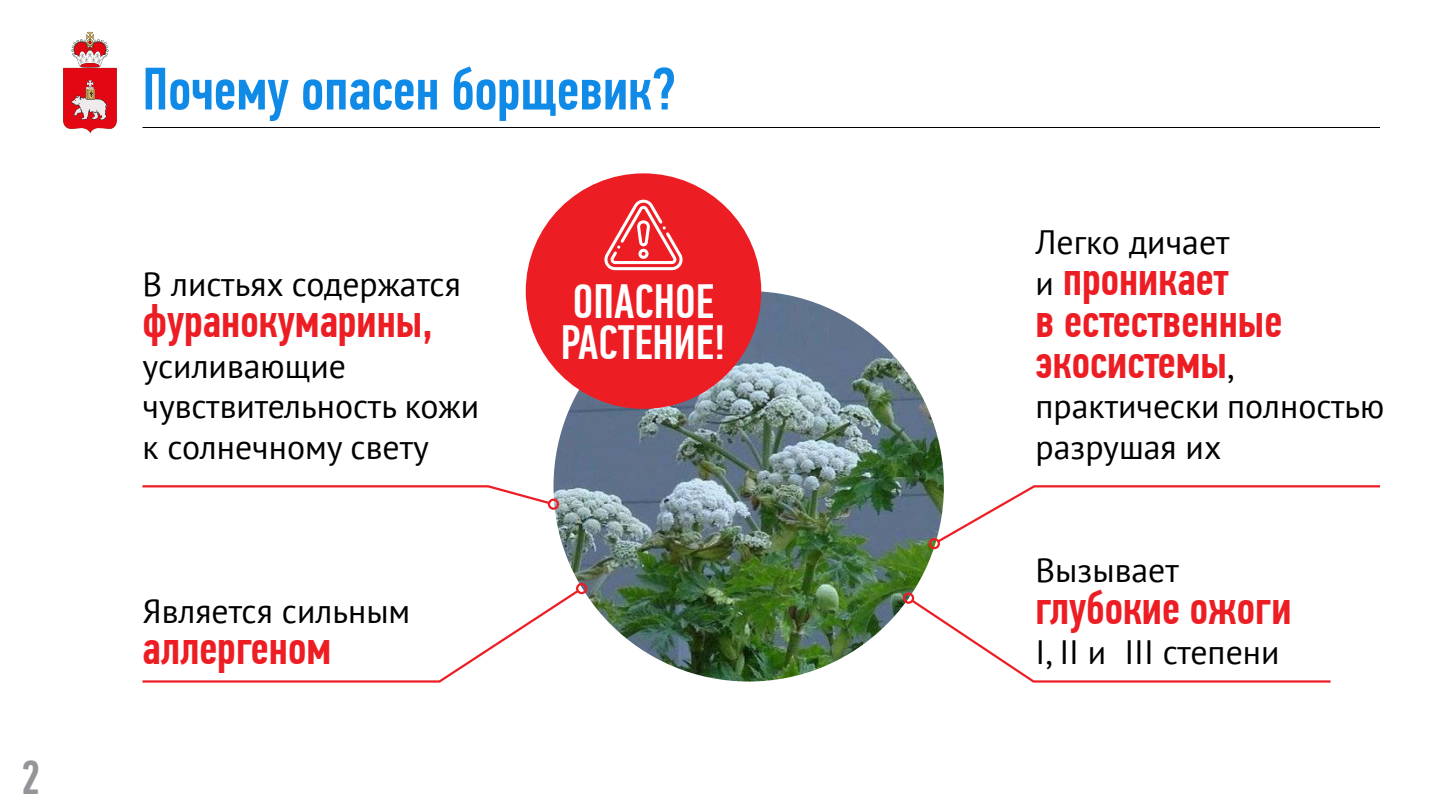
<style>
.page{position:relative;width:1440px;height:810px;background:#fff}
.page>*{position:absolute;margin:0;border:0;box-sizing:border-box;transform-origin:0 0}
.t1{font:500 60px "PF Din Text Comp Pro";color:#108ae7}
.t2{font:500 48px/41.2px "PF Din Text Comp Pro";color:#ed1d24}
.t3{font:500 48px/41.2px "PF Din Text Comp Pro";color:#fff}
.t4{font:500 47.78px "PF Din Text Comp Pro";color:#939598}
.t5{font:33.75px/40.5px "PT Sans";color:#000}
.s1{font-family:"PT Sans";font-weight:400;font-size:33.75px;color:#000}
</style>
<div class="page">
<hr style="left:142px;top:127px;width:1238px;height:1px;background:#000">
<svg style="left:63px;top:32px;width:54px;height:102px"></svg>
<img style="left:554px;top:291px;width:390px;height:391px;border-radius:195px">
<div style="left:526px;top:173px;width:235px;height:236px;background:#ed1d24;border-radius:50%"></div>
<svg style="left:604px;top:200px;width:79px;height:70px"></svg>
<svg style="left:142px;top:485px;width:410px;height:20px"></svg>
<div style="left:548px;top:499px;width:11px;height:11px;border:2px solid #ed1d24;border-radius:50%"></div>
<svg style="left:142px;top:590px;width:439px;height:93px"></svg>
<div style="left:576px;top:583px;width:11px;height:11px;border:2px solid #ed1d24;border-radius:50%"></div>
<svg style="left:935px;top:484px;width:445px;height:60px"></svg>
<div style="left:929px;top:538px;width:11px;height:11px;border:2px solid #ed1d24;border-radius:50%"></div>
<svg style="left:910px;top:598px;width:421px;height:85px"></svg>
<div style="left:903px;top:593px;width:11px;height:11px;border:2px solid #ed1d24;border-radius:50%"></div>
<h3 class="t4" style="left:21px;top:750px;width:21px">2</h3>
<h1 class="t1" style="left:142px;top:54px;width:534px">Почему опасен борщевик?</h1>
<p class="t5" style="left:142px;top:263px;width:320px">В листьях содержатся</p>
<h2 class="t2" style="left:142px;top:301px;width:292px">фуранокумарины,</h2>
<p class="t5" style="left:142px;top:345px;width:338px">усиливающие чувствительность кожи к солнечному свету</p>
<p class="t5" style="left:142px;top:590px;width:269px">Является сильным</p>
<h2 class="t2" style="left:142px;top:628px;width:190px">аллергеном</h2>
<h2 class="t3" style="left:561px;top:281px;width:167px">ОПАСНОЕ<br>РАСТЕНИЕ!</h2>
<p class="t5" style="left:1036px;top:221px;width:196px">Легко дичает</p>
<h2 class="t2" style="left:1036px;top:259px;width:248px"><span class="s1">и</span> проникает<br>в естественные экосистемы<span class="s1">,</span></h2>
<p class="t5" style="left:1036px;top:385px;width:350px">практически полностью разрушая их</p>
<p class="t5" style="left:1036px;top:550px;width:145px">Вызывает</p>
<h2 class="t2" style="left:1036px;top:587px;width:258px">глубокие ожоги</h2>
<p class="t5" style="left:1036px;top:631px;width:245px">I, II и III степени</p>
</div>
